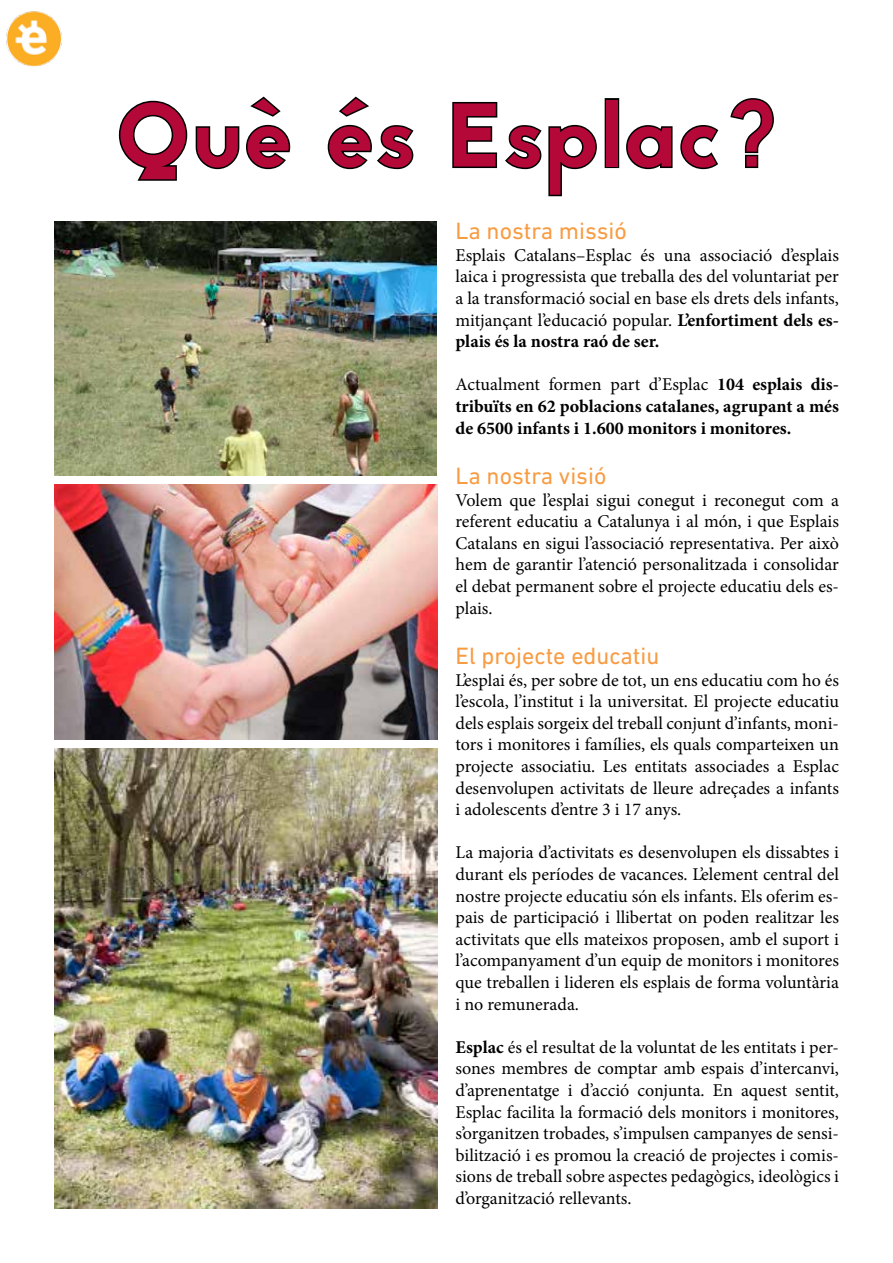
<style>
.page{position:relative;width:893px;height:1263px;background:#fff}
.page>*{position:absolute;margin:0;border:0;box-sizing:border-box;transform-origin:0 0}
.t1{font:90px "Jaapokki";letter-spacing:.04em;color:#b30838}
.t2{font:24px "DIN Next LT Pro";color:#f89c43}
.t3{font:18px/21.6px "Minion Pro";color:#000;text-align:justify}
.t4{font:700 18px/21.6px "Minion Pro";color:#000;text-align:justify}
.s1{font-weight:700}
.s2{font-weight:400}
</style>
<div class="page">
<img style="left:6px;top:11px;width:56px;height:56px">
<svg style="left:118px;top:96px;width:173px;height:85px"></svg>
<svg style="left:327px;top:96px;width:87px;height:74px"></svg>
<svg style="left:452px;top:101px;width:145px;height:96px"></svg>
<div style="left:605px;top:98px;width:14px;height:70px;border:3px solid #000"></div>
<svg style="left:626px;top:125px;width:93px;height:45px"></svg>
<svg style="left:730px;top:98px;width:44px;height:71px"></svg>
<img style="left:54px;top:221px;width:382px;height:255px">
<img style="left:54px;top:485px;width:383px;height:254px">
<img style="left:54px;top:749px;width:383px;height:460px">
<h1 class="t1" style="left:115px;top:73px;width:664px">Què és Esplac?</h1>
<h2 class="t2" style="left:455px;top:217px;width:173px">La nostra missió</h2>
<p class="t3" style="left:455px;top:244px;width:385px">Esplais Catalans–Esplac és una associació d’esplais laica i progressista que treballa des del voluntariat per a la transformació social en base els drets dels infants, mitjançant l’educació popular. <span class="s1">L’enfortiment dels es&shy;plais és la nostra raó de ser.</span></p>
<p class="t4" style="left:455px;top:374px;width:385px"><span class="s2">Actualment formen part d’Esplac</span> 104 esplais dis&shy;tribuïts en 62 poblacions catalanes, agrupant a més de 6500 infants i 1.600 monitors i monitores.</p>
<h2 class="t2" style="left:455px;top:462px;width:152px">La nostra visió</h2>
<p class="t3" style="left:455px;top:489px;width:385px">Volem que l’esplai sigui conegut i reconegut com a referent educatiu a Catalunya i al món, i que Esplais Catalans en sigui l’associació representativa. Per això hem de garantir l’atenció personalitzada i consolidar el debat permanent sobre el projecte educatiu dels es&shy;plais.</p>
<h2 class="t2" style="left:455px;top:642px;width:205px">El projecte educatiu</h2>
<p class="t3" style="left:455px;top:669px;width:385px">L’esplai és, per sobre de tot, un ens educatiu com ho és l’escola, l’institut i la universitat. El projecte educatiu dels esplais sorgeix del treball conjunt d’infants, moni&shy;tors i monitores i famílies, els quals comparteixen un projecte associatiu. Les entitats associades a Esplac desenvolupen activitats de lleure adreçades a infants i adolescents d’entre 3 i 17 anys.</p>
<p class="t3" style="left:455px;top:842px;width:385px">La majoria d’activitats es desenvolupen els dissabtes i durant els períodes de vacances. L’element central del nostre projecte educatiu són els infants. Els oferim es&shy;pais de participació i llibertat on poden realitzar les activitats que ells mateixos proposen, amb el suport i l’acompanyament d’un equip de monitors i monitores que treballen i lideren els esplais de forma voluntària i no remunerada.</p>
<p class="t3" style="left:455px;top:1036px;width:385px"><span class="s1">Esplac</span> és el resultat de la voluntat de les entitats i per&shy;sones membres de comptar amb espais d’intercanvi, d’aprenentatge i d’acció conjunta. En aquest sentit, Esplac facilita la formació dels monitors i monitores, s’organitzen trobades, s’impulsen campanyes de sensi&shy;bilització i es promou la creació de projectes i comis&shy;sions de treball sobre aspectes pedagògics, ideològics i d’organització rellevants.</p>
</div>
